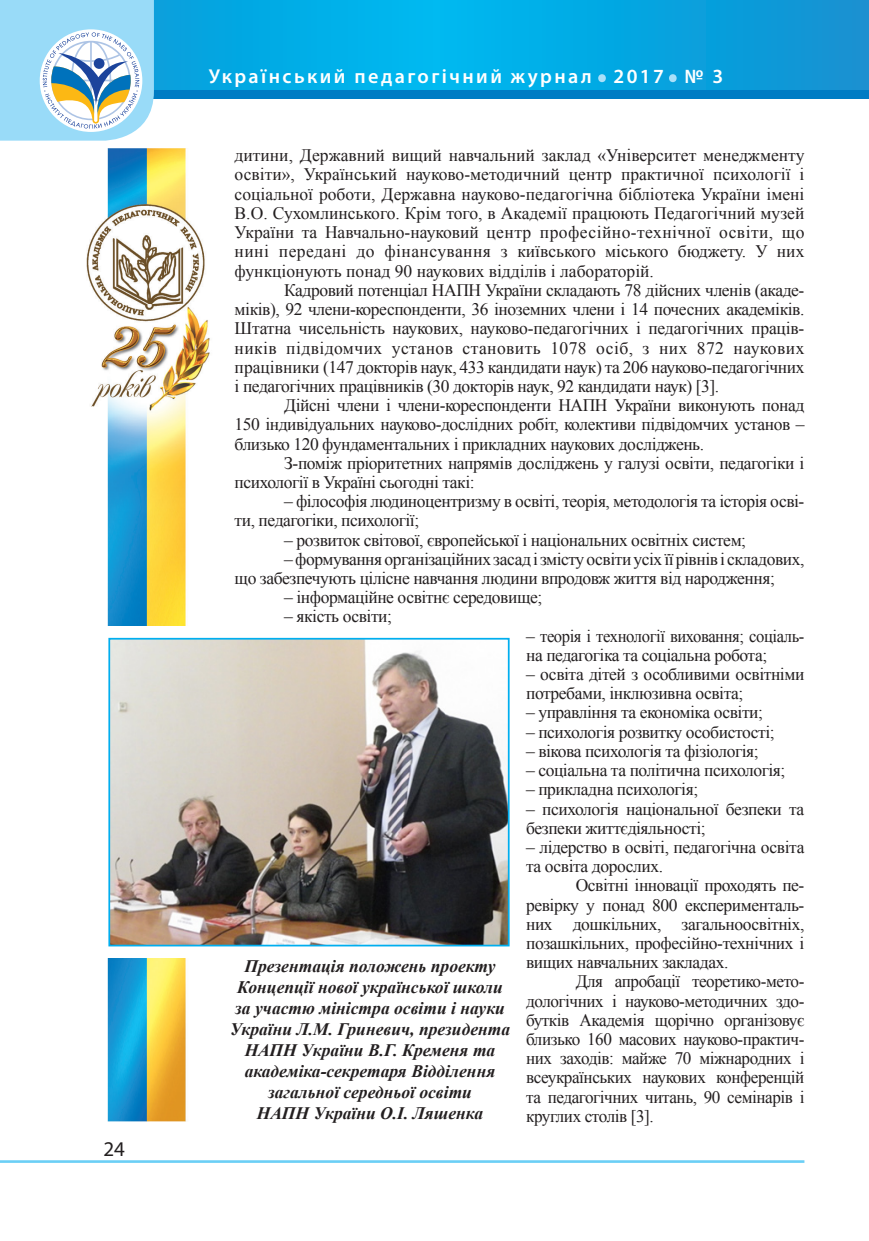
<style>
.page{position:relative;width:869px;height:1241px;background:#fff}
.page>*{position:absolute;margin:0;border:0;box-sizing:border-box;transform-origin:0 0}
.t1{font:600 50.4px "Myriad Pro";color:#aae0f9}
.t2{font:21px "Myriad Pro";color:#231f20}
.t3{font:600 20.12px "Myriad Pro";letter-spacing:.12em;color:#fff}
.t4{font:17.5px/19.2px "Times New Roman";letter-spacing:-.025em;color:#231f20}
.t5{font:italic 700 17.5px/21px "Times New Roman";color:#231f20;text-align:center}
</style>
<div class="page">
<hr style="left:0;top:1159px;width:804px;height:3px;background:#6bcff6">
<img style="left:86px;top:149px;width:124px;height:972px">
<svg style="left:154px;top:0;width:714px;height:90px;background:#05a7e2"></svg>
<div style="left:0;top:90px;width:868px;height:8px;background:#007cc4"></div>
<svg style="left:0;top:0;width:154px;height:141px"></svg>
<div style="left:86px;top:626px;width:217px;height:331px;background:#fff"></div>
<img style="left:111px;top:640px;width:395px;height:303px">
<div style="left:108px;top:637px;width:401px;height:309px;border:2px solid #00aeef"></div>
<p class="t2" style="left:103px;top:1135px;width:23px">24</p>
<p class="t3" style="left:208px;top:64px;width:384px">Український педагогічний журнал</p>
<h1 class="t1" style="left:595px;top:33px;width:13px">.</h1>
<p class="t3" style="left:613px;top:64px;width:52px">2017</p>
<h1 class="t1" style="left:666px;top:33px;width:13px">.</h1>
<p class="t3" style="left:684px;top:64px;width:40px">№ 3</p>
<p class="t4" style="left:234px;top:145px;width:571px;text-align:justify">дитини, Державний вищий навчальний заклад «Університет менеджменту освіти», Український науково-методичний центр практичної психології і соціальної роботи, Державна науково-педагогічна бібліотека України імені В.О. Сухомлинського. Крім того, в Академії працюють Педагогічний музей України та Навчально-науковий центр професійно-технічної освіти, що нині передані до фінансування з київського міського бюджету. У них функціонують понад 90 наукових відділів і лабораторій.</p>
<p class="t4" style="left:234px;top:280px;width:571px;text-align:justify;text-indent:50px">Кадровий потенціал НАПН України складають 78 дійсних членів (акаде&shy;міків), 92 члени-кореспонденти, 36 іноземних члени і 14 почесних академіків.<br>Штатна чисельність наукових, науково-педагогічних і педагогічних праців&shy;ників підвідомчих установ становить 1078 осіб, з них 872 наукових працівники (147 докторів наук, 433 кандидати наук) та 206 науково-педагогічних і педагогічних працівників (30 докторів наук, 92 кандидати наук) [3].</p>
<p class="t4" style="left:234px;top:395px;width:571px;text-align:justify;text-indent:50px">Дійсні члени і члени-кореспонденти НАПН України виконують понад 150 індивідуальних науково-дослідних робіт, колективи підвідомчих установ – близько 120 фундаментальних і прикладних наукових досліджень.</p>
<p class="t4" style="left:234px;top:453px;width:571px;text-indent:50px">З-поміж пріоритетних напрямів досліджень у галузі освіти, педагогіки і психології в Україні сьогодні такі:</p>
<p class="t4" style="left:234px;top:491px;width:571px;text-indent:50px">– філософія людиноцентризму в освіті, теорія, методологія та історія осві&shy;ти, педагогіки, психології;</p>
<p class="t4" style="left:284px;top:529px;width:463px">– розвиток світової, європейської і національних освітніх систем;</p>
<p class="t4" style="left:284px;top:549px;width:521px">–формування організаційних засад і змісту освіти усіх її рівнів і складових,</p>
<p class="t4" style="left:234px;top:568px;width:541px">що забезпечують цілісне навчання людини впродовж життя від народження;</p>
<p class="t4" style="left:284px;top:587px;width:259px">– інформаційне освітнє середовище;</p>
<p class="t4" style="left:284px;top:606px;width:109px">– якість освіти;</p>
<p class="t4" style="left:526px;top:625px;width:280px">– теорія і технології виховання; соціаль&shy;на педагогіка та соціальна робота;</p>
<p class="t4" style="left:526px;top:664px;width:280px">– освіта дітей з особливими освітніми потребами, інклюзивна освіта;</p>
<p class="t4" style="left:526px;top:702px;width:238px">– управління та економіка освіти;</p>
<p class="t4" style="left:526px;top:721px;width:250px">– психологія розвитку особистості;</p>
<p class="t4" style="left:526px;top:741px;width:234px">– вікова психологія та фізіологія;</p>
<p class="t4" style="left:526px;top:760px;width:261px">– соціальна та політична психологія;</p>
<p class="t4" style="left:526px;top:779px;width:173px">– прикладна психологія;</p>
<p class="t4" style="left:526px;top:798px;width:280px">– психологія національної безпеки та безпеки життєдіяльності;</p>
<p class="t4" style="left:526px;top:837px;width:280px">– лідерство в освіті, педагогічна освіта та освіта дорослих.</p>
<p class="t4" style="left:526px;top:875px;width:280px;text-align:justify;text-indent:50px">Освітні інновації проходять пе&shy;ревірку у понад 800 експерименталь&shy;них дошкільних, загальноосвітніх, позашкільних, професійно-технічних і вищих навчальних закладах.</p>
<p class="t4" style="left:526px;top:971px;width:280px;text-align:justify;text-indent:50px">Для апробації теоретико-мето&shy;дологічних і науково-методичних здо&shy;бутків Академія щорічно організовує близько 160 масових науково-практич&shy;них заходів: майже 70 міжнародних і всеукраїнських наукових конференцій та педагогічних читань, 90 семінарів і круглих столів [3].</p>
<p class="t5" style="left:230px;top:954px;width:282px">Презентація положень проекту<br>Концепції нової української школи за участю міністра освіти і науки<br>України Л.М. Гриневич, президента<br>НАПН України В.Г. Кременя та академіка-секретаря Відділення загальної середньої освіти<br>НАПН України О.І. Ляшенка</p>
</div>
